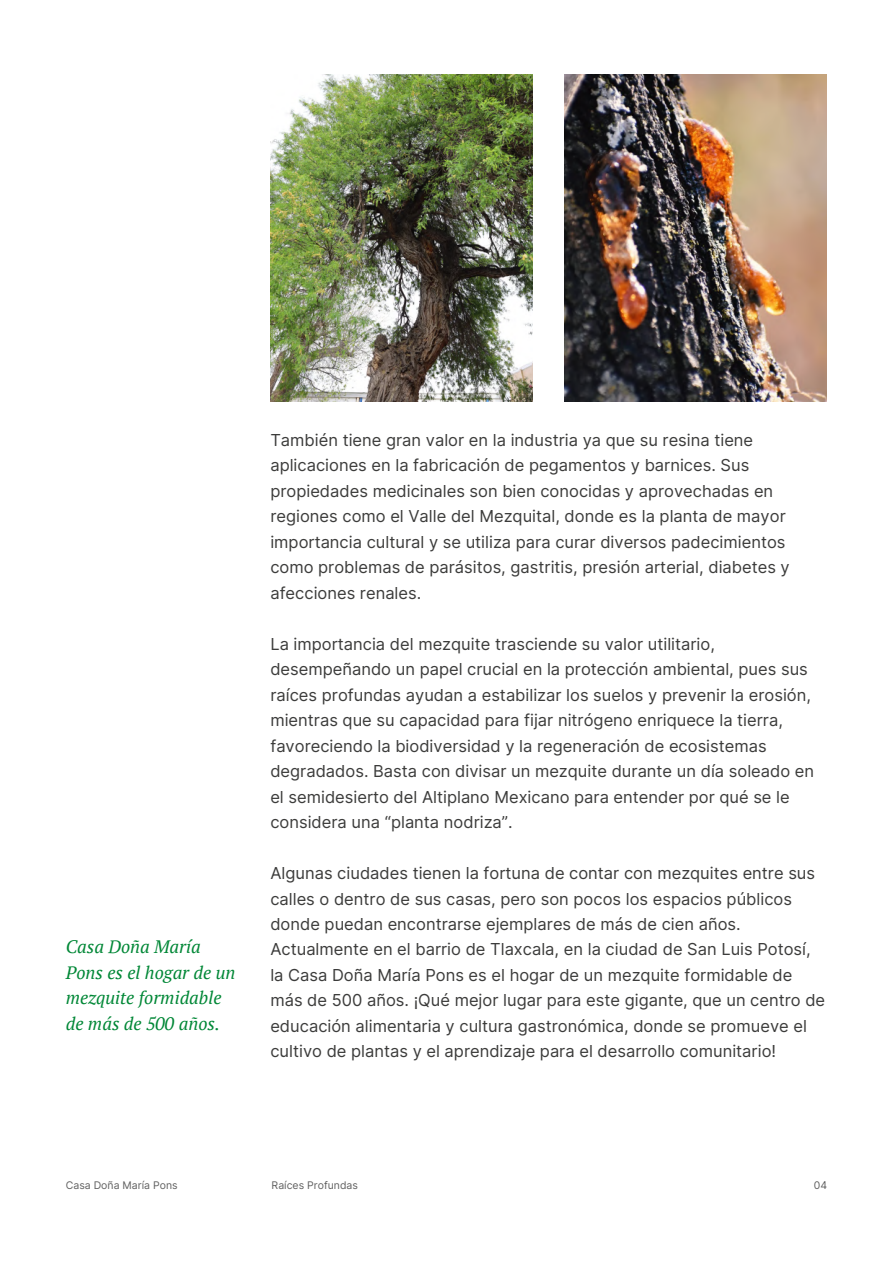
<style>
.page{position:relative;width:893px;height:1263px;background:#fff}
.page>*{position:absolute;margin:0;border:0;box-sizing:border-box;transform-origin:0 0}
.t1{font:italic 18px/25.5px "PT Serif";color:#008736}
.t2{font:16.5px/25.5px "Inter";color:#3c3c3b}
.t3{font:10.5px "Inter";color:#606060}
</style>
<div class="page">
<img style="left:270px;top:74px;width:262px;height:328px">
<img style="left:565px;top:74px;width:262px;height:328px">
<p class="t1" style="left:66px;top:934px;width:171px">Casa Doña María<br>Pons es el hogar de un mezquite formidable de más de 500 años.</p>
<p class="t2" style="left:270px;top:426px;width:521px">También tiene gran valor en la industria ya que su resina tiene aplicaciones en la fabricación de pegamentos y barnices. Sus propiedades medicinales son bien conocidas y aprovechadas en regiones como el Valle del Mezquital, donde es la planta de mayor importancia cultural y se utiliza para curar diversos padecimientos como problemas de parásitos, gastritis, presión arterial, diabetes y afecciones renales.</p>
<p class="t2" style="left:270px;top:630px;width:545px">La importancia del mezquite trasciende su valor utilitario, desempeñando un papel crucial en la protección ambiental, pues sus raíces profundas ayudan a estabilizar los suelos y prevenir la erosión, mientras que su capacidad para fijar nitrógeno enriquece la tierra, favoreciendo la biodiversidad y la regeneración de ecosistemas degradados. Basta con divisar un mezquite durante un día soleado en el semidesierto del Altiplano Mexicano para entender por qué se le considera una “planta nodriza”.</p>
<p class="t2" style="left:270px;top:860px;width:556px">Algunas ciudades tienen la fortuna de contar con mezquites entre sus calles o dentro de sus casas, pero son pocos los espacios públicos donde puedan encontrarse ejemplares de más de cien años.<br>Actualmente en el barrio de Tlaxcala, en la ciudad de San Luis Potosí, la Casa Doña María Pons es el hogar de un mezquite formidable de más de 500 años. ¡Qué mejor lugar para este gigante, que un centro de educación alimentaria y cultura gastronómica, donde se promueve el cultivo de plantas y el aprendizaje para el desarrollo comunitario!</p>
<p class="t3" style="left:66px;top:1177px;width:113px">Casa Doña María Pons</p>
<p class="t3" style="left:272px;top:1177px;width:88px">Raíces Profundas</p>
<p class="t3" style="left:814px;top:1177px;width:15px">04</p>
</div>
